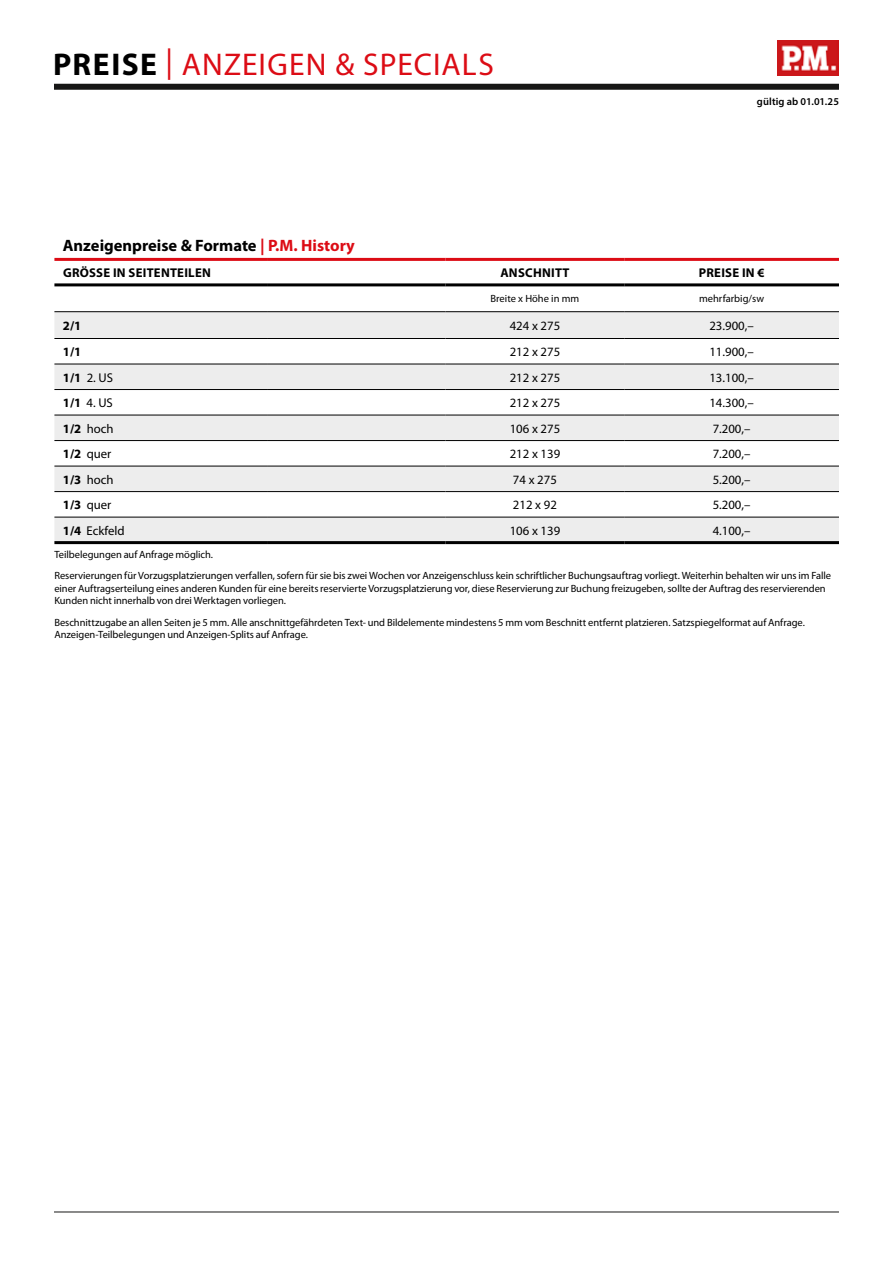
<style>
.page{position:relative;width:893px;height:1263px;background:#fff}
.page>*{position:absolute;margin:0;border:0;box-sizing:border-box;transform-origin:0 0}
.t1{font:31.5px "Myriad Pro";letter-spacing:.03em;color:#dc0c15}
.t2{font:700 16.5px "Myriad Pro";color:#000}
.t3{font:12.75px "Myriad Pro";color:#000}
.t4{font:700 12.75px "Myriad Pro";letter-spacing:.02em;color:#000}
.t5{font:10.5px/12.8px "Myriad Pro";letter-spacing:-.005em;color:#000}
.t6{font:600 10.5px "Myriad Pro";letter-spacing:.015em;color:#000}
.s1{font-weight:700;color:#000}
.s2{color:#dc0c15}
.s3{font-weight:700}
</style>
<div class="page">
<div style="left:54px;top:84px;width:785px;height:6px;background:#171716"></div>
<hr style="left:54px;top:1212px;width:785px;height:1px;background:#171716">
<div style="left:54px;top:312px;width:785px;height:26px;background:#ededed"></div>
<svg style="left:54px;top:363px;width:785px;height:154px;fill:#ededed"></svg>
<div style="left:54px;top:518px;width:785px;height:23px;background:#ededed"></div>
<hr style="left:54px;top:258px;width:213px;height:3px;background:#dc0c15">
<hr style="left:267px;top:258px;width:179px;height:3px;background:#dc0c15">
<hr style="left:446px;top:258px;width:178px;height:3px;background:#dc0c15">
<hr style="left:624px;top:258px;width:215px;height:3px;background:#dc0c15">
<hr style="left:54px;top:283px;width:213px;height:3px;background:#000">
<hr style="left:267px;top:283px;width:179px;height:3px;background:#000">
<hr style="left:446px;top:283px;width:178px;height:3px;background:#000">
<hr style="left:624px;top:283px;width:215px;height:3px;background:#000">
<hr style="left:54px;top:517px;width:213px;height:1px;background:#000">
<hr style="left:267px;top:517px;width:179px;height:1px;background:#000">
<hr style="left:446px;top:517px;width:178px;height:1px;background:#000">
<hr style="left:624px;top:517px;width:215px;height:1px;background:#000">
<hr style="left:54px;top:491px;width:213px;height:1px;background:#000">
<hr style="left:267px;top:491px;width:179px;height:1px;background:#000">
<hr style="left:446px;top:491px;width:178px;height:1px;background:#000">
<hr style="left:624px;top:491px;width:215px;height:1px;background:#000">
<hr style="left:54px;top:466px;width:213px;height:1px;background:#000">
<hr style="left:267px;top:466px;width:179px;height:1px;background:#000">
<hr style="left:446px;top:466px;width:178px;height:1px;background:#000">
<hr style="left:624px;top:466px;width:215px;height:1px;background:#000">
<hr style="left:54px;top:440px;width:213px;height:1px;background:#000">
<hr style="left:267px;top:440px;width:179px;height:1px;background:#000">
<hr style="left:446px;top:440px;width:178px;height:1px;background:#000">
<hr style="left:624px;top:440px;width:215px;height:1px;background:#000">
<hr style="left:54px;top:415px;width:213px;height:1px;background:#000">
<hr style="left:267px;top:415px;width:179px;height:1px;background:#000">
<hr style="left:446px;top:415px;width:178px;height:1px;background:#000">
<hr style="left:624px;top:415px;width:215px;height:1px;background:#000">
<hr style="left:54px;top:364px;width:213px;height:1px;background:#000">
<hr style="left:267px;top:364px;width:179px;height:1px;background:#000">
<hr style="left:446px;top:364px;width:178px;height:1px;background:#000">
<hr style="left:624px;top:364px;width:215px;height:1px;background:#000">
<hr style="left:54px;top:389px;width:213px;height:1px;background:#000">
<hr style="left:267px;top:389px;width:179px;height:1px;background:#000">
<hr style="left:446px;top:389px;width:178px;height:1px;background:#000">
<hr style="left:624px;top:389px;width:215px;height:1px;background:#000">
<hr style="left:54px;top:311px;width:213px;height:1px;background:#000">
<hr style="left:267px;top:311px;width:179px;height:1px;background:#000">
<hr style="left:446px;top:311px;width:178px;height:1px;background:#000">
<hr style="left:624px;top:311px;width:215px;height:1px;background:#000">
<hr style="left:54px;top:338px;width:213px;height:1px;background:#000">
<hr style="left:267px;top:338px;width:179px;height:1px;background:#000">
<hr style="left:446px;top:338px;width:178px;height:1px;background:#000">
<hr style="left:624px;top:338px;width:215px;height:1px;background:#000">
<hr style="left:54px;top:541px;width:213px;height:3px;background:#000">
<hr style="left:267px;top:541px;width:179px;height:3px;background:#000">
<hr style="left:446px;top:541px;width:178px;height:3px;background:#000">
<hr style="left:624px;top:541px;width:215px;height:3px;background:#000">
<img style="left:778px;top:40px;width:61px;height:35px">
<h1 class="t1" style="left:53px;top:45px;width:442px"><span class="s1">PREISE</span> | ANZEIGEN &amp; SPECIALS</h1>
<p class="t6" style="left:757px;top:95px;width:84px">gültig ab 01.01.25</p>
<h2 class="t2" style="left:63px;top:235px;width:293px">Anzeigenpreise &amp; Formate <span class="s2">| P.M. History</span></h2>
<p class="t4" style="left:63px;top:264px;width:149px">GRÖSSE IN SEITENTEILEN</p>
<p class="t4" style="left:500px;top:264px;width:71px">ANSCHNITT</p>
<p class="t4" style="left:699px;top:264px;width:67px">PREISE IN €</p>
<p class="t5" style="left:491px;top:292px;width:90px">Breite x Höhe in mm</p>
<p class="t5" style="left:699px;top:292px;width:66px">mehrfarbig/sw</p>
<p class="t4" style="left:63px;top:317px;width:20px">2/1</p>
<p class="t3" style="left:510px;top:318px;width:52px">424 x 275</p>
<p class="t3" style="left:709px;top:318px;width:46px">23.900,–</p>
<p class="t4" style="left:63px;top:343px;width:20px">1/1</p>
<p class="t3" style="left:510px;top:344px;width:52px">212 x 275</p>
<p class="t3" style="left:709px;top:344px;width:46px">11.900,–</p>
<p class="t3" style="left:63px;top:369px;width:52px"><span class="s3">1/1</span> 2. US</p>
<p class="t3" style="left:510px;top:369px;width:52px">212 x 275</p>
<p class="t3" style="left:709px;top:369px;width:46px">13.100,–</p>
<p class="t3" style="left:63px;top:395px;width:51px"><span class="s3">1/1</span> 4. US</p>
<p class="t3" style="left:510px;top:395px;width:52px">212 x 275</p>
<p class="t3" style="left:709px;top:395px;width:46px">14.300,–</p>
<p class="t3" style="left:63px;top:420px;width:52px"><span class="s3">1/2</span> hoch</p>
<p class="t3" style="left:510px;top:420px;width:52px">106 x 275</p>
<p class="t3" style="left:713px;top:420px;width:39px">7.200,–</p>
<p class="t3" style="left:63px;top:446px;width:50px"><span class="s3">1/2</span> quer</p>
<p class="t3" style="left:510px;top:446px;width:52px">212 x 139</p>
<p class="t3" style="left:713px;top:446px;width:39px">7.200,–</p>
<p class="t3" style="left:63px;top:471px;width:52px"><span class="s3">1/3</span> hoch</p>
<p class="t3" style="left:513px;top:471px;width:46px">74 x 275</p>
<p class="t3" style="left:713px;top:471px;width:39px">5.200,–</p>
<p class="t3" style="left:63px;top:497px;width:50px"><span class="s3">1/3</span> quer</p>
<p class="t3" style="left:513px;top:497px;width:46px">212 x 92</p>
<p class="t3" style="left:713px;top:497px;width:39px">5.200,–</p>
<p class="t3" style="left:63px;top:522px;width:63px"><span class="s3">1/4</span> Eckfeld</p>
<p class="t3" style="left:510px;top:522px;width:52px">106 x 139</p>
<p class="t3" style="left:713px;top:522px;width:39px">4.100,–</p>
<p class="t5" style="left:54px;top:543px;width:778px;line-height:21.3px">Teilbelegungen auf Anfrage möglich.<br>Reservierungen für Vorzugsplatzierungen verfallen, sofern für sie bis zwei Wochen vor Anzeigenschluss kein schriftlicher Buchungsauftrag vorliegt. Weiterhin behalten wir uns im Falle</p>
<p class="t5" style="left:54px;top:582px;width:773px">einer Auftragserteilung eines anderen Kunden für eine bereits reservierte Vorzugsplatzierung vor, diese Reservierung zur Buchung freizugeben, sollte der Auftrag des reservierenden<br>Kunden nicht innerhalb von drei Werktagen vorliegen.</p>
<p class="t5" style="left:54px;top:616px;width:752px">Beschnittzugabe an allen Seiten je 5 mm. Alle anschnittgefährdeten Text- und Bildelemente mindestens 5 mm vom Beschnitt entfernt platzieren. Satzspiegelformat auf Anfrage.<br>Anzeigen-Teilbelegungen und Anzeigen-Splits auf Anfrage.</p>
</div>
